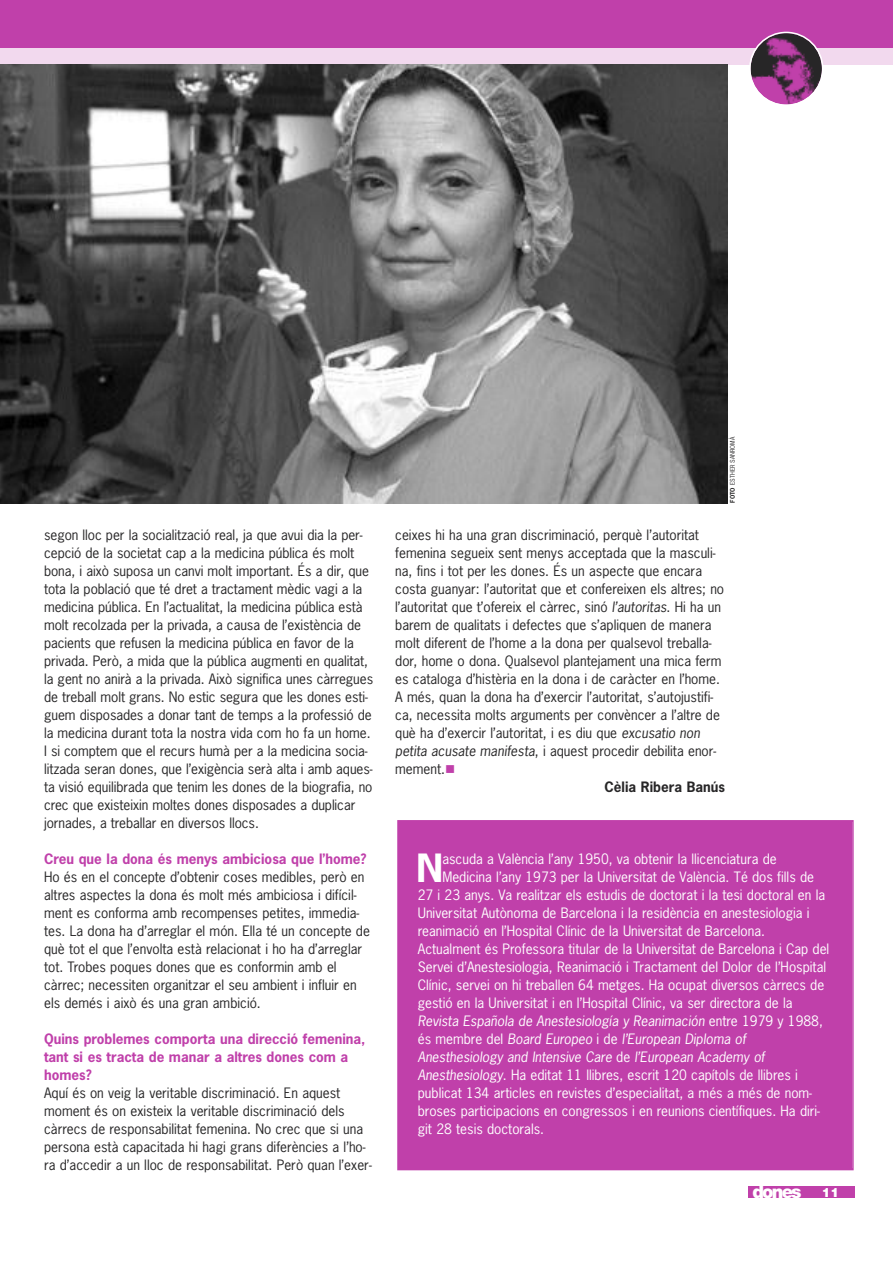
<style>
.page{position:relative;width:893px;height:1263px;background:#fff}
.page>*{position:absolute;margin:0;border:0;box-sizing:border-box;transform-origin:0 0}
.t1{font:700 36.6px "News Gothic";color:#fff}
.t2{font:900 18px "Helvetica Neue";letter-spacing:-.1em;color:#fff}
.t3{font:13.5px/18px "News Gothic";color:#272627}
.t4{font:13.5px "News Gothic";color:#fff}
.t5{font:italic 13.5px "News Gothic";color:#fff}
.t6{font:700 13.5px/18px "News Gothic";color:#c040aa}
.t7{font:700 13.5px "News Gothic";color:#272627}
.t8{font:6px "News Gothic";color:#272627}
.s1{font-weight:700}
.s2{font-style:italic}
.s3{color:#c040aa}
.s4{font-style:normal}
.s5{font-size:12.9px}
</style>
<div class="page">
<div style="left:0;top:0;width:893px;height:65px;background:#c040aa"></div>
<div style="left:0;top:48px;width:893px;height:17px;background:#f2d9ee"></div>
<div style="left:748px;top:1186px;width:106px;height:12px;background:#c040aa"></div>
<div style="left:399px;top:821px;width:453px;height:348px;background:#c040aa"></div>
<div style="left:397px;top:820px;width:457px;height:350px;border:2px solid #c040aa"></div>
<svg style="left:749px;top:32px;width:74px;height:73px"></svg>
<img style="left:0;top:65px;width:727px;height:439px">
<p class="t3" style="left:44px;top:526px;width:331px">segon lloc per la socialització real, ja que avui dia la per&shy;cepció de la societat cap a la medicina pública és molt bona, i això suposa un canvi molt important. És a dir, que tota la població que té dret a tractament mèdic vagi a la medicina pública. En l’actualitat, la medicina pública està molt recolzada per la privada, a causa de l’existència de pacients que refusen la medicina pública en favor de la privada. Però, a mida que la pública augmenti en qualitat, la gent no anirà a la privada. Això significa unes càrregues de treball molt grans. No estic segura que les dones esti&shy;guem disposades a donar tant de temps a la professió de la medicina durant tota la nostra vida com ho fa un home.<br>I si comptem que el recurs humà per a la medicina socia&shy;litzada seran dones, que l’exigència serà alta i amb aques&shy;ta visió equilibrada que tenim les dones de la biografia, no crec que existeixin moltes dones disposades a duplicar jornades, a treballar en diversos llocs.</p>
<p class="t6" style="left:44px;top:850px;width:324px">Creu que la dona és menys ambiciosa que l’home?</p>
<p class="t3" style="left:44px;top:868px;width:327px">Ho és en el concepte d’obtenir coses medibles, però en altres aspectes la dona és molt més ambiciosa i difícil&shy;ment es conforma amb recompenses petites, immedia&shy;tes. La dona ha d’arreglar el món. Ella té un concepte de què tot el que l’envolta està relacionat i ho ha d’arreglar tot. Trobes poques dones que es conformin amb el càrrec; necessiten organitzar el seu ambient i influir en els demés i això és una gran ambició.</p>
<p class="t6" style="left:44px;top:1030px;width:323px">Quins problemes comporta una direcció femenina, tant si es tracta de manar a altres dones com a homes?</p>
<p class="t3" style="left:44px;top:1084px;width:329px">Aquí és on veig la veritable discriminació. En aquest moment és on existeix la veritable discriminació dels càrrecs de responsabilitat femenina. No crec que si una persona està capacitada hi hagi grans diferències a l’ho&shy;ra d’accedir a un lloc de responsabilitat. Però quan l’exer-</p>
<p class="t8" style="left:729px;top:503px;width:67px;rotate:-90deg"><span class="s1">FOTO</span> ESTHER SANROMÀ</p>
<p class="t3" style="left:395px;top:526px;width:305px">ceixes hi ha una gran discriminació, perquè l’autoritat</p>
<p class="t3" style="left:395px;top:544px;width:322px">femenina segueix sent menys acceptada que la masculi-</p>
<p class="t3" style="left:395px;top:562px;width:308px">na, fins i tot per les dones. És un aspecte que encara</p>
<p class="t3" style="left:395px;top:580px;width:330px">costa guanyar: l’autoritat que et confereixen els altres; no</p>
<p class="t3" style="left:395px;top:598px;width:327px">l’autoritat que t’ofereix el càrrec, sinó <span class="s2">l’autoritas</span>. Hi ha un</p>
<p class="t3" style="left:395px;top:616px;width:318px">barem de qualitats i defectes que s’apliquen de manera</p>
<p class="t3" style="left:395px;top:634px;width:318px">molt diferent de l’home a la dona per qualsevol treballa-</p>
<p class="t3" style="left:395px;top:652px;width:328px">dor, home o dona. Qualsevol plantejament una mica ferm</p>
<p class="t3" style="left:395px;top:670px;width:326px">es cataloga d’histèria en la dona i de caràcter en l’home.</p>
<p class="t3" style="left:395px;top:688px;width:319px">A més, quan la dona ha d’exercir l’autoritat, s’autojustifi-</p>
<p class="t3" style="left:395px;top:706px;width:326px">ca, necessita molts arguments per convèncer a l’altre de</p>
<p class="t3" style="left:395px;top:724px;width:306px">què ha d’exercir l’autoritat, i es diu que <span class="s2">excusatio non</span></p>
<p class="t3" style="left:395px;top:742px;width:323px"><span class="s2">petita acusate manifesta</span>, i aquest procedir debilita enor-</p>
<p class="t3" style="left:395px;top:760px;width:61px">mement.<span class="s3">■</span></p>
<p class="t7" style="left:604px;top:779px;width:122px">Cèlia Ribera Banús</p>
<h1 class="t1" style="left:416px;top:848px;width:28px">N</h1>
<p class="t4" style="left:442px;top:851px;width:336px">ascuda a València l’any 1950, va obtenir la llicenciatura de</p>
<p class="t4" style="left:442px;top:869px;width:373px">Medicina l’any 1973 per la Universitat de València. Té dos fills de</p>
<p class="t4" style="left:418px;top:887px;width:409px">27 i 23 anys. Va realitzar els estudis de doctorat i la tesi doctoral en la</p>
<p class="t4" style="left:418px;top:905px;width:393px">Universitat Autònoma de Barcelona i la residència en anestesiologia i</p>
<p class="t4" style="left:418px;top:923px;width:349px">reanimació en l’Hospital Clínic de la Universitat de Barcelona.</p>
<p class="t4" style="left:418px;top:941px;width:413px">Actualment és Professora titular de la Universitat de Barcelona i Cap del</p>
<p class="t4" style="left:418px;top:959px;width:410px">Servei d’Anestesiologia, Reanimació i Tractament del Dolor de l’Hospital</p>
<p class="t4" style="left:418px;top:977px;width:408px">Clínic, servei on hi treballen 64 metges. Ha ocupat diversos càrrecs de</p>
<p class="t4" style="left:418px;top:995px;width:376px">gestió en la Universitat i en l’Hospital Clínic, va ser directora de la</p>
<p class="t5" style="left:418px;top:1013px;width:407px">Revista Española de Anestesiología y Reanimación <span class="s4">entre 1979 y 1988,</span></p>
<p class="t5" style="left:418px;top:1031px;width:330px"><span class="s4">és membre del</span> Board Europeo <span class="s4">i de</span> l’European Diploma of</p>
<p class="t5" style="left:418px;top:1049px;width:348px">Anesthesiology and Intensive Care <span class="s4">de</span> l’European Academy of</p>
<p class="t4" style="left:418px;top:1067px;width:382px"><span class="s2">Anesthesiology</span>. Ha editat 11 llibres, escrit 120 capítols de llibres i</p>
<p class="t4" style="left:418px;top:1085px;width:396px">publicat 134 articles en revistes d’especialitat, a més a més de nom-</p>
<p class="t4" style="left:418px;top:1103px;width:404px">broses participacions en congressos i en reunions científiques. Ha diri-</p>
<p class="t4" style="left:418px;top:1121px;width:128px">git 28 tesis doctorals.</p>
<h2 class="t2" style="left:752px;top:1185px;width:88px">dones <span class="s5">11</span></h2>
</div>
